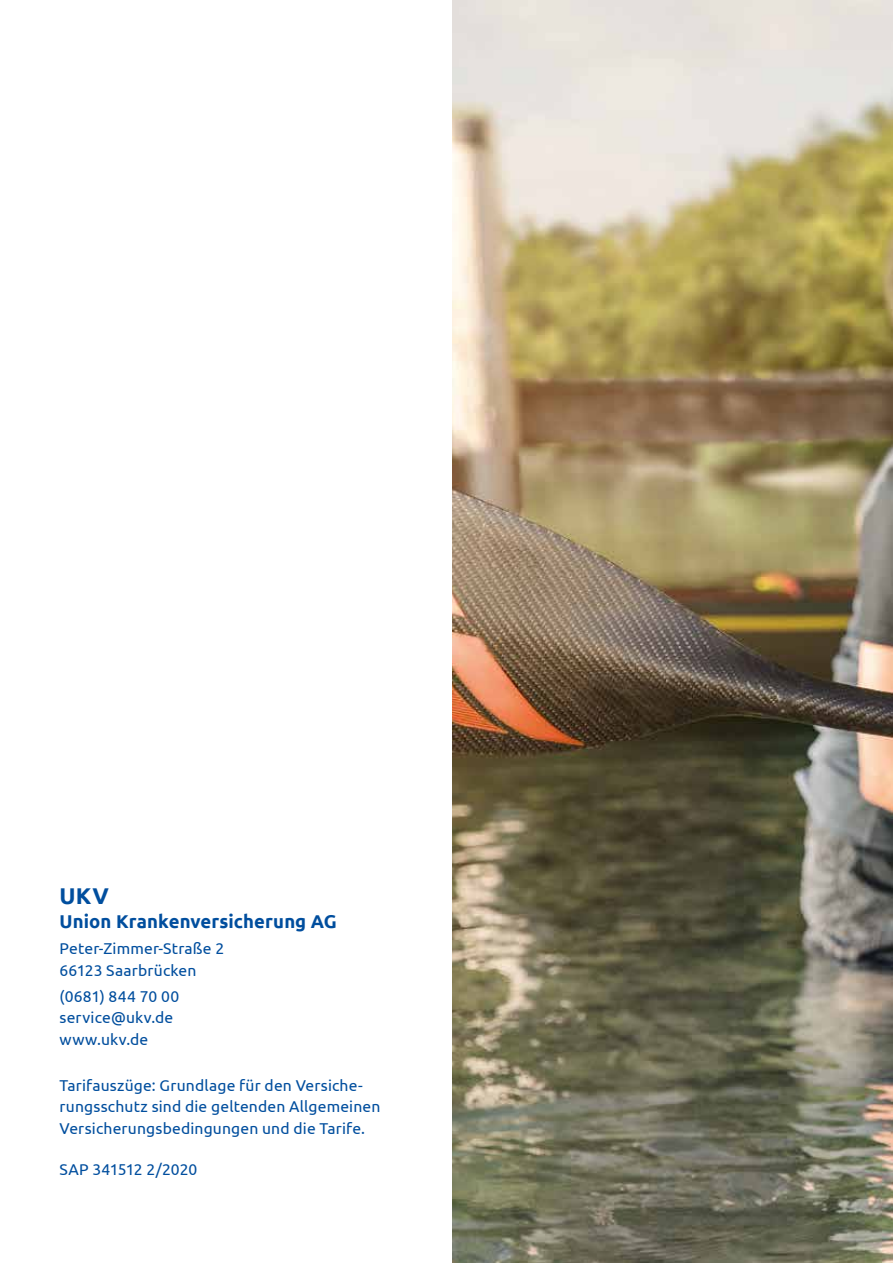
<style>
.page{position:relative;width:893px;height:1263px;background:#fff}
.page>*{position:absolute;margin:0;border:0;box-sizing:border-box;transform-origin:0 0}
.t1{font:700 22.8px "Ubuntu";color:#004e9e}
.t2{font:700 18.6px "Ubuntu";letter-spacing:.005em;color:#004e9e}
.t3{font:15.6px/21.5px "Ubuntu";letter-spacing:.01em;color:#004e9e}
.t4{font:15.6px "Ubuntu";letter-spacing:-.01em;color:#004e9e}
</style>
<div class="page">
<img style="left:452px;top:0;width:441px;height:1263px">
<h1 class="t1" style="left:60px;top:882px;width:51px">UKV</h1>
<p class="t2" style="left:60px;top:910px;width:279px">Union Krankenversicherung AG</p>
<p class="t3" style="left:60px;top:937px;width:166px;line-height:22.2px">Peter-Zimmer-Straße 2<br>66123 Saarbrücken</p>
<p class="t3" style="left:60px;top:985px;width:121px">(0681) 844 70 00 service@ukv.de www.ukv.de</p>
<p class="t3" style="left:60px;top:1074px;width:322px">Tarifauszüge: Grundlage für den Versiche&shy;rungsschutz sind die geltenden Allgemeinen<br>Versicherungsbedingungen und die Tarife.</p>
<p class="t4" style="left:60px;top:1160px;width:139px">SAP 341512 2/2020</p>
</div>
